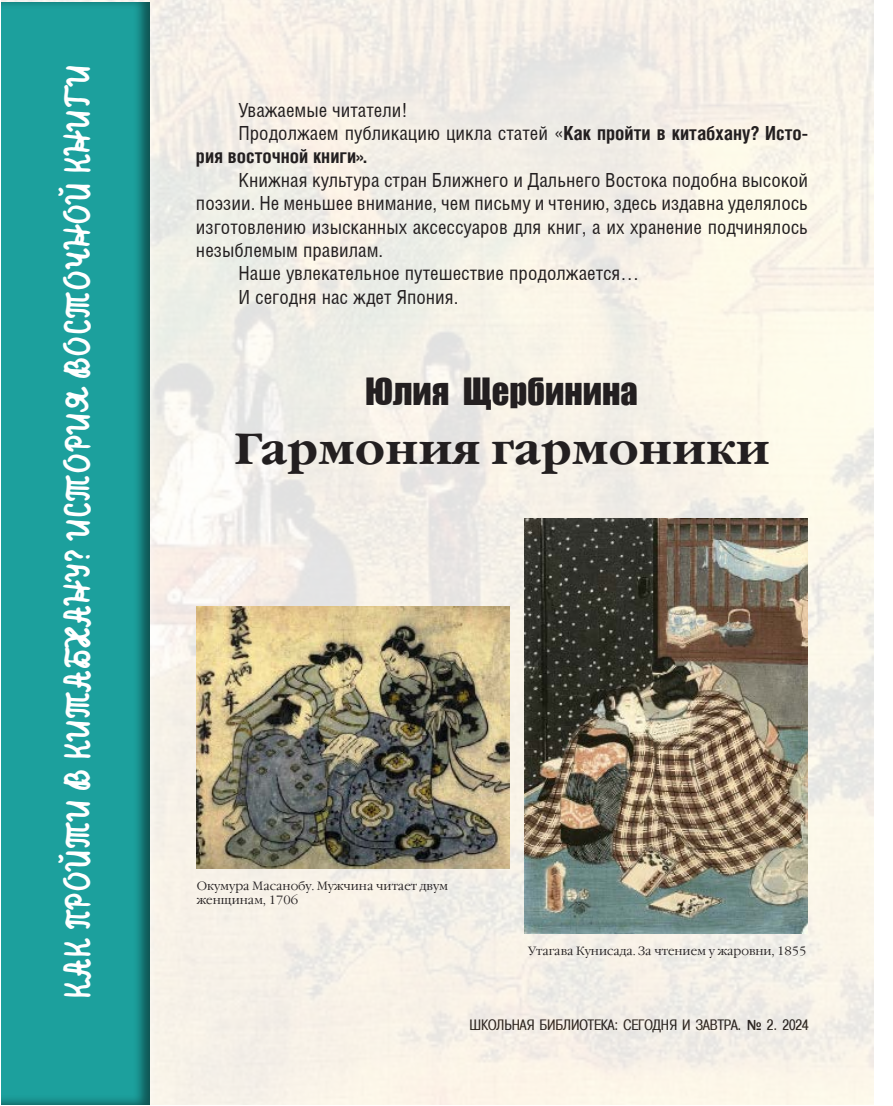
<style>
.page{position:relative;width:893px;height:1106px;background:#fff}
.page>*{position:absolute;margin:0;border:0;box-sizing:border-box;transform-origin:0 0}
.t1{font:700 43.5px "Garamond C";color:#231f20}
.t2{font:36px "Compotes Basilic";letter-spacing:.06em;color:#fff}
.t3{font:34.5px "Impact";color:#231f20}
.t4{font:19.5px "Helios Cond";color:#231f20}
.t5{font:700 19.5px "Helios Cond";color:#231f20}
.t6{font:15px "Pragmatica Cond C";color:#231f20}
.t7{font:300 12px/14.4px "Garamond C";color:#231f20}
.s1{font-weight:700}
.s2{font-family:"Franklin Gothic";font-weight:500}
</style>
<div class="page">
<img style="left:160px;top:0;width:713px;height:1104px">
<div style="left:0;top:0;width:160px;height:1106px;background:#fff;opacity:.75"></div>
<div style="left:0;top:0;width:151px;height:1104px;background:#231f20;opacity:.54"></div>
<img style="left:197px;top:606px;width:312px;height:262px">
<img style="left:524px;top:518px;width:284px;height:415px">
<h2 class="t2" style="left:54px;top:997px;width:935px;rotate:-90deg">КАК ПРОЙТИ В КИТАБХАНУ? ИСТОРИЯ ВОСТОЧНОЙ КНИГИ</h2>
<p class="t4" style="left:238px;top:98px;width:171px">Уважаемые читатели!</p>
<p class="t4" style="left:238px;top:121px;width:571px">Продолжаем публикацию цикла статей «<span class="s1">Как пройти в китабхану? Исто-</span></p>
<p class="t5" style="left:196px;top:145px;width:172px">рия восточной книги».</p>
<p class="t4" style="left:238px;top:168px;width:571px">Книжная культура стран Ближнего и Дальнего Востока подобна высокой</p>
<p class="t4" style="left:196px;top:191px;width:614px">поэзии. Не меньшее внимание, чем письму и чтению, здесь издавна уделялось</p>
<p class="t4" style="left:196px;top:215px;width:614px">изготовлению изысканных аксессуаров для книг, а их хранение подчинялось</p>
<p class="t4" style="left:196px;top:238px;width:189px">незыблемым правилам.</p>
<p class="t4" style="left:238px;top:262px;width:402px">Наше увлекательное путешествие продолжается…</p>
<p class="t4" style="left:238px;top:285px;width:221px">И сегодня нас ждет Япония.</p>
<h3 class="t3" style="left:365px;top:365px;width:275px">Юлия Щербинина</h3>
<h1 class="t1" style="left:234px;top:424px;width:537px">Гармония гармоники</h1>
<p class="t7" style="left:197px;top:879px;width:253px">Окумура Масанобу. Мужчина читает двум женщинам, 1706</p>
<p class="t7" style="left:528px;top:944px;width:280px">Утагава Кунисада. За чтением у жаровни, 1855</p>
<p class="t6" style="left:469px;top:1016px;width:341px">ШКОЛЬНАЯ БИБЛИОТЕКА: СЕГОДНЯ И ЗАВТРА. <span class="s2">№</span> 2. 2024</p>
</div>
